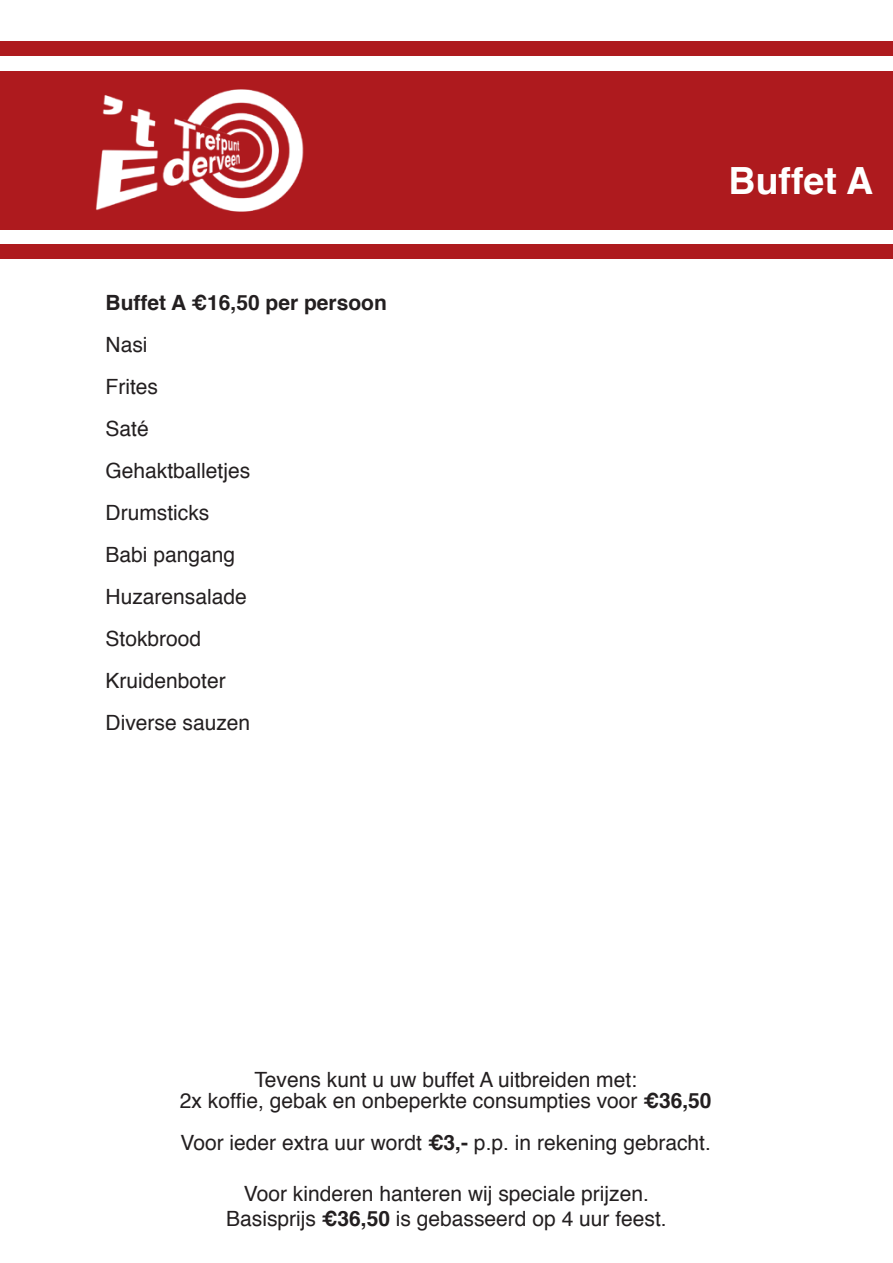
<style>
.page{position:relative;width:893px;height:1263px;background:#fff}
.page>*{position:absolute;margin:0;border:0;box-sizing:border-box;transform-origin:0 0}
.t1{font:700 37.5px "Helvetica";color:#fff}
.t2{font:21px "Helvetica";color:#231f20}
.t3{font:700 21px "Helvetica";color:#231f20}
.s1{font-weight:700}
</style>
<div class="page">
<div style="left:0;top:71px;width:893px;height:158px;background:#ae1a1e"></div>
<img style="left:44px;top:89px;width:294px;height:141px">
<div style="left:0;top:244px;width:893px;height:15px;background:#ae1a1e"></div>
<div style="left:0;top:41px;width:893px;height:15px;background:#ae1a1e"></div>
<p class="t3" style="left:106px;top:285px;width:283px">Buffet A €16,50 per persoon</p>
<p class="t2" style="left:106px;top:328px;width:43px">Nasi</p>
<p class="t2" style="left:106px;top:370px;width:54px">Frites</p>
<p class="t2" style="left:106px;top:412px;width:45px">Saté</p>
<p class="t2" style="left:106px;top:454px;width:146px">Gehaktballetjes</p>
<p class="t2" style="left:106px;top:496px;width:105px">Drumsticks</p>
<p class="t2" style="left:106px;top:538px;width:131px">Babi pangang</p>
<p class="t2" style="left:106px;top:580px;width:143px">Huzarensalade</p>
<p class="t2" style="left:106px;top:622px;width:97px">Stokbrood</p>
<p class="t2" style="left:106px;top:664px;width:122px">Kruidenboter</p>
<p class="t2" style="left:106px;top:706px;width:146px">Diverse sauzen</p>
<p class="t1" style="left:729px;top:151px;width:146px">Buffet A</p>
<p class="t2" style="left:254px;top:1063px;width:384px">Tevens kunt u uw buffet A uitbreiden met:</p>
<p class="t2" style="left:180px;top:1084px;width:533px">2x koffie, gebak en onbeperkte consumpties voor <span class="s1">€36,50</span></p>
<p class="t2" style="left:181px;top:1126px;width:532px">Voor ieder extra uur wordt <span class="s1">€3,-</span> p.p. in rekening gebracht.</p>
<p class="t2" style="left:244px;top:1177px;width:407px">Voor kinderen hanteren wij speciale prijzen.</p>
<p class="t2" style="left:226px;top:1202px;width:442px">Basisprijs <span class="s1">€36,50</span> is gebasseerd op 4 uur feest.</p>
</div>
